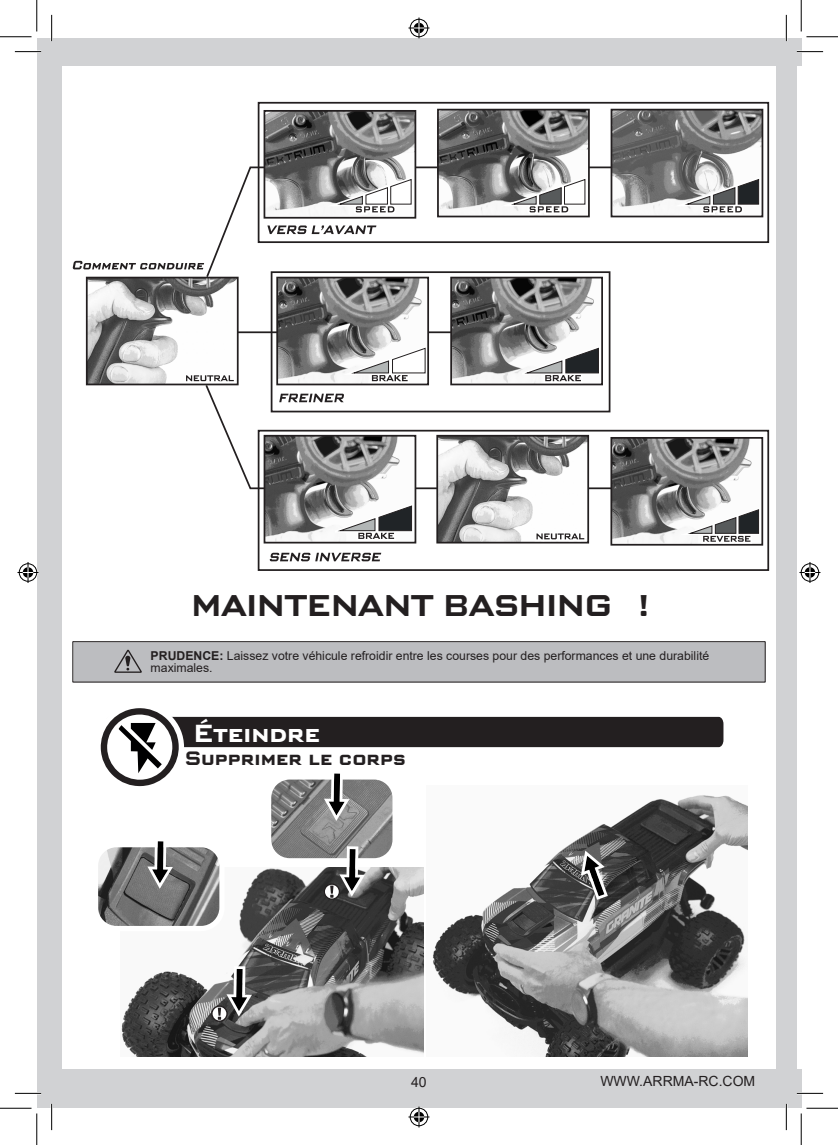
<style>
.page{position:relative;width:838px;height:1145px;background:#fff}
.page>*{position:absolute;margin:0;border:0;box-sizing:border-box;transform-origin:0 0}
.t1{font:700 29.75px "Bank Gothic";color:#231f20}
.t2{font:700 24.5px "Bank Gothic";color:#fff}
.t3{font:700 19.25px "Bank Gothic";color:#231f20}
.t4{font:14px "Arial";color:#231f20}
.t5{font:12.25px/12.1px "Arial";color:#231f20}
.s1{font-weight:700}
</style>
<div class="page">
<div style="left:38px;top:38px;width:763px;height:1069px;background:#d1d2d4"></div>
<hr style="left:797px;top:67px;width:4px;height:1002px;background:#fff">
<div style="left:62px;top:67px;width:713px;height:1002px;background:#fff"></div>
<svg style="left:73px;top:261px;width:131px;height:8px"></svg>
<svg style="left:270px;top:553px;width:111px;height:8px"></svg>
<hr style="left:225px;top:331px;width:237px;height:2px;background:#231f20">
<svg style="left:205px;top:166px;width:558px;height:113px"></svg>
<svg style="left:204px;top:383px;width:559px;height:107px"></svg>
<img style="left:89px;top:280px;width:146px;height:102px">
<div style="left:86px;top:277px;width:152px;height:108px;border:2px solid #231f20"></div>
<img style="left:439px;top:438px;width:147px;height:103px">
<div style="left:436px;top:435px;width:153px;height:109px;border:2px solid #231f20"></div>
<img style="left:266px;top:113px;width:147px;height:103px">
<div style="left:263px;top:110px;width:153px;height:109px;border:2px solid #231f20"></div>
<img style="left:453px;top:280px;width:141px;height:102px">
<div style="left:450px;top:277px;width:153px;height:108px;border:2px solid #231f20"></div>
<img style="left:440px;top:112px;width:146px;height:102px">
<div style="left:437px;top:109px;width:152px;height:108px;border:2px solid #231f20"></div>
<img style="left:279px;top:280px;width:147px;height:102px">
<div style="left:276px;top:277px;width:153px;height:108px;border:2px solid #231f20"></div>
<img style="left:266px;top:438px;width:147px;height:103px">
<div style="left:263px;top:435px;width:153px;height:109px;border:2px solid #231f20"></div>
<img style="left:613px;top:112px;width:147px;height:102px">
<div style="left:610px;top:109px;width:153px;height:108px;border:2px solid #231f20"></div>
<img style="left:613px;top:440px;width:147px;height:103px">
<div style="left:610px;top:437px;width:153px;height:109px;border:2px solid #231f20"></div>
<svg style="left:327px;top:177px;width:86px;height:38px"></svg>
<svg style="left:501px;top:177px;width:86px;height:38px"></svg>
<svg style="left:674px;top:177px;width:86px;height:38px"></svg>
<svg style="left:343px;top:346px;width:84px;height:37px"></svg>
<svg style="left:522px;top:346px;width:78px;height:37px"></svg>
<svg style="left:335px;top:503px;width:78px;height:38px"></svg>
<svg style="left:184px;top:374px;width:51px;height:9px"></svg>
<svg style="left:534px;top:532px;width:52px;height:9px"></svg>
<svg style="left:680px;top:507px;width:80px;height:37px"></svg>
<div style="left:258px;top:430px;width:511px;height:141px;border:2px solid #231f20"></div>
<div style="left:271px;top:271px;width:339px;height:141px;border:2px solid #231f20"></div>
<div style="left:258px;top:102px;width:511px;height:141px;border:2px solid #231f20"></div>
<div style="left:73px;top:642px;width:692px;height:41px;background:#bcbdc0"></div>
<div style="left:72px;top:641px;width:693px;height:42px;border:1px solid #231f20"></div>
<svg style="left:114px;top:650px;width:28px;height:23px"></svg>
<img style="left:121px;top:868px;width:302px;height:189px">
<img style="left:432px;top:795px;width:315px;height:262px">
<svg style="left:580px;top:851px;width:27px;height:49px"></svg>
<img style="left:99px;top:848px;width:123px;height:81px">
<div style="left:93px;top:842px;width:131px;height:89px;border:5px solid #fff;border-radius:21px"></div>
<svg style="left:211px;top:966px;width:41px;height:56px"></svg>
<img style="left:272px;top:821px;width:119px;height:36px">
<div style="left:266px;top:774px;width:131px;height:89px;border:5px solid #fff;border-radius:21px"></div>
<svg style="left:147px;top:841px;width:26px;height:48px"></svg>
<svg style="left:100px;top:708px;width:623px;height:113px"></svg>
<svg style="left:323px;top:846px;width:42px;height:54px"></svg>
<hr style="left:15px;top:51px;width:26px;height:2px;background:#fff">
<hr style="left:796px;top:51px;width:27px;height:2px;background:#fff">
<hr style="left:15px;top:1092px;width:26px;height:2px;background:#fff">
<hr style="left:796px;top:1092px;width:27px;height:2px;background:#fff">
<hr style="left:51px;top:15px;width:2px;height:26px;background:#fff">
<hr style="left:51px;top:1104px;width:2px;height:26px;background:#fff">
<hr style="left:785px;top:15px;width:2px;height:26px;background:#fff">
<hr style="left:785px;top:1104px;width:2px;height:26px;background:#fff">
<svg style="left:15px;top:51px;width:26px;height:1px"></svg>
<svg style="left:796px;top:51px;width:27px;height:1px"></svg>
<svg style="left:15px;top:1093px;width:26px;height:1px"></svg>
<svg style="left:796px;top:1093px;width:27px;height:1px"></svg>
<svg style="left:51px;top:15px;width:1px;height:26px"></svg>
<svg style="left:51px;top:1104px;width:1px;height:26px"></svg>
<svg style="left:786px;top:15px;width:1px;height:26px"></svg>
<svg style="left:786px;top:1104px;width:1px;height:26px"></svg>
<hr style="left:0;top:36px;width:32px;height:1px;background:#000">
<hr style="left:806px;top:36px;width:31px;height:1px;background:#000">
<hr style="left:0;top:1108px;width:32px;height:1px;background:#000">
<hr style="left:806px;top:1108px;width:31px;height:1px;background:#000">
<hr style="left:36px;top:0;width:1px;height:31px;background:#000">
<hr style="left:36px;top:1113px;width:1px;height:32px;background:#000">
<hr style="left:800px;top:0;width:1px;height:31px;background:#000">
<hr style="left:800px;top:1113px;width:1px;height:32px;background:#000">
<svg style="left:408px;top:18px;width:21px;height:21px"></svg>
<svg style="left:408px;top:1106px;width:21px;height:21px"></svg>
<svg style="left:18px;top:562px;width:21px;height:21px"></svg>
<svg style="left:799px;top:562px;width:21px;height:21px"></svg>
<p class="t1" style="left:191px;top:588px;width:459px">MAINTENANT BASHING !</p>
<p class="t5" style="left:151px;top:650px;width:560px"><span class="s1">PRUDENCE:</span> Laissez votre véhicule refroidir entre les courses pour des performances et une durabilité maximales.</p>
<p class="t2" style="left:194px;top:718px;width:128px">Éteindre</p>
<p class="t3" style="left:185px;top:747px;width:222px">Supprimer le corps</p>
<p class="t4" style="left:411px;top:1072px;width:17px">40</p>
<p class="t4" style="left:600px;top:1071px;width:156px">WWW.ARRMA-RC.COM</p>
</div>
